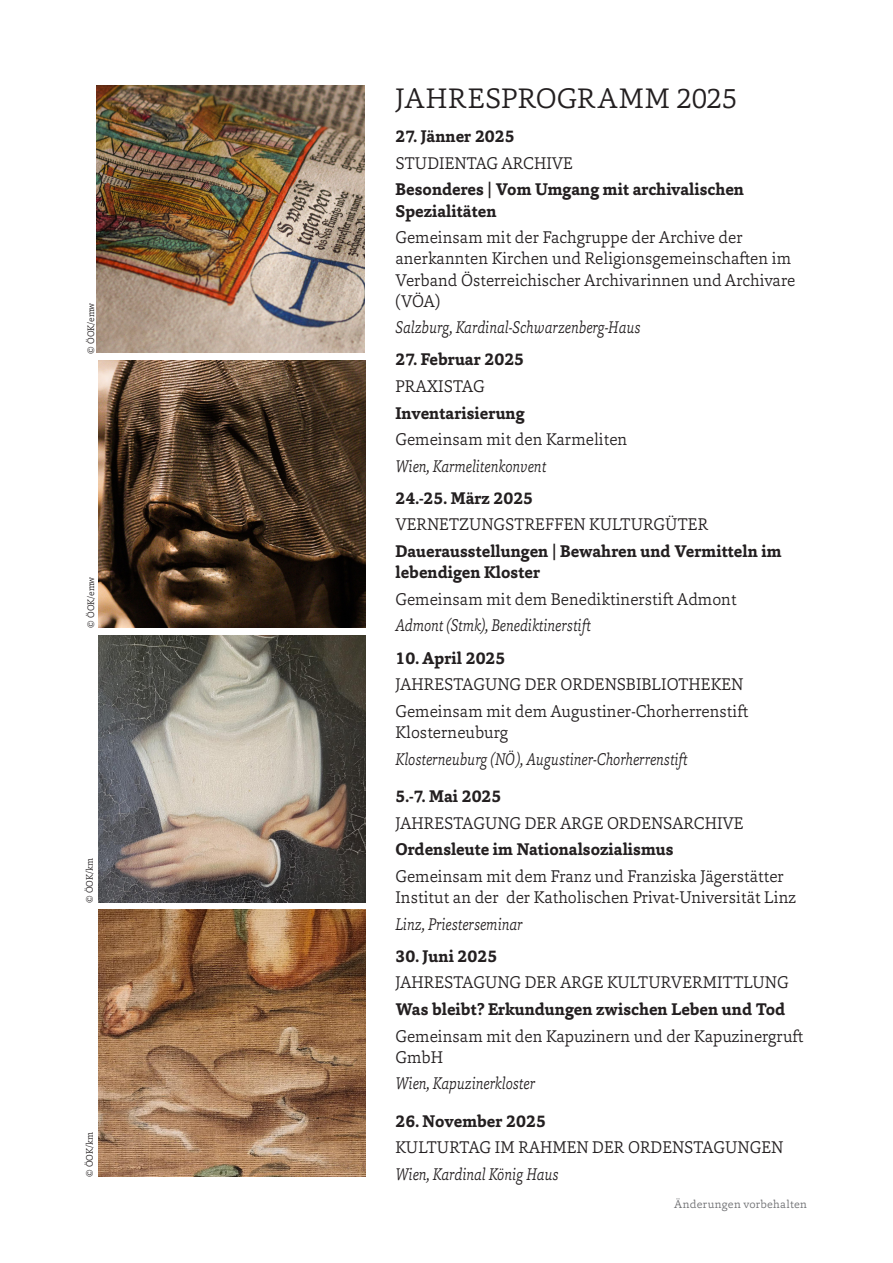
<style>
.page{position:relative;width:893px;height:1263px;background:#fff}
.page>*{position:absolute;margin:0;border:0;box-sizing:border-box;transform-origin:0 0}
.t1{font:300 28.8px "Capita";letter-spacing:.005em;color:#231f20}
.t2{font:300 17.25px/21.1px "Capita";color:#231f20;scale:.95 1}
.t3{font:700 17.25px/21.1px "Capita";color:#231f20;scale:.95 1}
.t4{font:italic 300 17.25px "Capita";color:#231f20;scale:.8 1}
.t5{font:300 11.55px "Capita";letter-spacing:.02em;color:#6c6d70}
.Endnotentext{font:300 9.6px "Capita";color:#231f20}
</style>
<div class="page">
<img style="left:97px;top:85px;width:267px;height:267px">
<img style="left:98px;top:910px;width:267px;height:267px">
<img style="left:98px;top:360px;width:267px;height:267px">
<img style="left:98px;top:635px;width:267px;height:267px">
<p class="Endnotentext" style="left:85px;top:354px;width:52px;rotate:-90deg">© ÖOK/emw</p>
<p class="Endnotentext" style="left:85px;top:627px;width:52px;rotate:-90deg">© ÖOK/emw</p>
<p class="Endnotentext" style="left:83px;top:903px;width:47px;rotate:-90deg">© ÖOK/km</p>
<p class="Endnotentext" style="left:83px;top:1177px;width:47px;rotate:-90deg">© ÖOK/km</p>
<p class="t1" style="left:396px;top:79px;width:343px">JAHRESPROGRAMM 2025</p>
<p class="t3" style="left:395px;top:126px;width:127px">27. Jänner 2025</p>
<p class="t2" style="left:395px;top:152px;width:188px">STUDIENTAG ARCHIVE</p>
<p class="t3" style="left:395px;top:179px;width:368px">Besonderes | Vom Umgang mit archivalischen<br>Spezialitäten</p>
<p class="t2" style="left:395px;top:226px;width:422px">Gemeinsam mit der Fachgruppe der Archive der anerkannten Kirchen und Religionsgemeinschaften im Verband Österreichischer Archivarinnen und Archivare (VÖA)</p>
<p class="t4" style="left:395px;top:316px;width:308px">Salzburg, Kardinal-Schwarzenberg-Haus</p>
<p class="t3" style="left:395px;top:349px;width:137px">27. Februar 2025</p>
<p class="t2" style="left:395px;top:375px;width:95px">PRAXISTAG</p>
<p class="t3" style="left:395px;top:402px;width:138px">Inventarisierung</p>
<p class="t2" style="left:395px;top:428px;width:246px">Gemeinsam mit den Karmeliten</p>
<p class="t4" style="left:395px;top:454px;width:190px">Wien, Karmelitenkonvent</p>
<p class="t3" style="left:395px;top:487px;width:146px">24.-25. März 2025</p>
<p class="t2" style="left:395px;top:514px;width:331px">VERNETZUNGSTREFFEN KULTURGÜTER</p>
<p class="t3" style="left:395px;top:541px;width:408px">Dauerausstellungen | Bewahren und Vermitteln im lebendigen Kloster</p>
<p class="t2" style="left:395px;top:588px;width:361px">Gemeinsam mit dem Benediktinerstift Admont</p>
<p class="t4" style="left:395px;top:614px;width:248px">Admont (Stmk), Benediktinerstift</p>
<p class="t3" style="left:395px;top:647px;width:117px">10. April 2025</p>
<p class="t2" style="left:395px;top:673px;width:368px">JAHRESTAGUNG DER ORDENSBIBLIOTHEKEN</p>
<p class="t2" style="left:395px;top:700px;width:373px">Gemeinsam mit dem Augustiner-Chorherrenstift<br>Klosterneuburg</p>
<p class="t4" style="left:395px;top:747px;width:370px">Klosterneuburg (NÖ), Augustiner-Chorherrenstift</p>
<p class="t3" style="left:395px;top:785px;width:113px">5.-7. Mai 2025</p>
<p class="t2" style="left:395px;top:812px;width:368px">JAHRESTAGUNG DER ARGE ORDENSARCHIVE</p>
<p class="t3" style="left:395px;top:839px;width:294px">Ordensleute im Nationalsozialismus</p>
<p class="t2" style="left:395px;top:865px;width:423px">Gemeinsam mit dem Franz und Franziska Jägerstätter<br>Institut an der der Katholischen Privat-Universität Linz</p>
<p class="t4" style="left:395px;top:912px;width:161px">Linz, Priesterseminar</p>
<p class="t3" style="left:395px;top:945px;width:109px">30. Juni 2025</p>
<p class="t2" style="left:395px;top:971px;width:415px">JAHRESTAGUNG DER ARGE KULTURVERMITTLUNG</p>
<p class="t3" style="left:395px;top:998px;width:412px">Was bleibt? Erkundungen zwischen Leben und Tod</p>
<p class="t2" style="left:395px;top:1025px;width:431px">Gemeinsam mit den Kapuzinern und der Kapuzinergruft<br>GmbH</p>
<p class="t4" style="left:395px;top:1072px;width:176px">Wien, Kapuzinerkloster</p>
<p class="t3" style="left:395px;top:1110px;width:160px">26. November 2025</p>
<p class="t2" style="left:395px;top:1137px;width:410px">KULTURTAG IM RAHMEN DER ORDENSTAGUNGEN</p>
<p class="t4" style="left:395px;top:1162px;width:205px">Wien, Kardinal König Haus</p>
<p class="t5" style="left:674px;top:1196px;width:134px">Änderungen vorbehalten</p>
</div>
